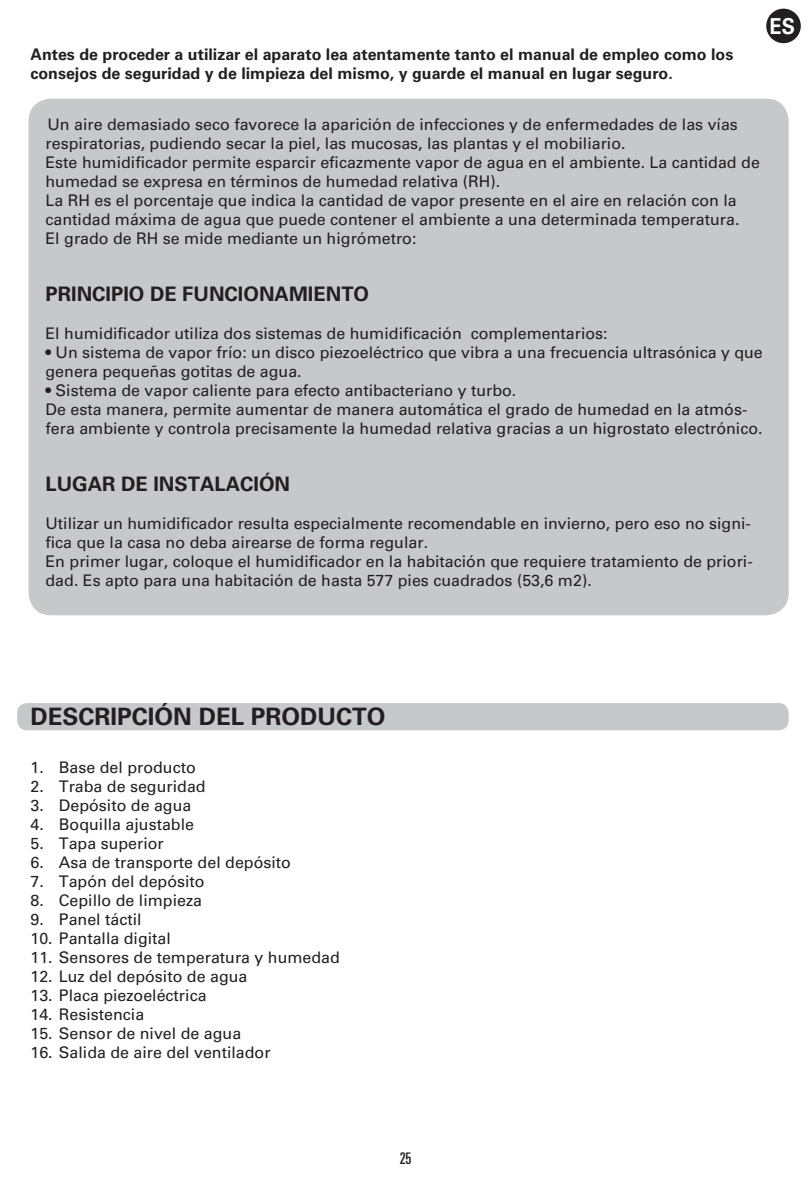
<style>
.page{position:relative;width:810px;height:1190px;background:#fff}
.page>*{position:absolute;margin:0;border:0;box-sizing:border-box;transform-origin:0 0}
.t1{font:700 24px "Univers";color:#231f20}
.t2{font:700 22px "Univers";color:#fff;scale:.9 1}
.t3{font:700 20px "Univers";color:#231f20}
.t4{font:16px/19px "Univers";color:#231f20}
.t5{font:700 16px/19px "Univers";color:#231f20}
.t6{font:ultra-condensed 16px "Univers";color:#231f20}
</style>
<div class="page">
<div style="left:17px;top:703px;width:771px;height:27px;background:#c7c8ca;border-radius:10px"></div>
<div style="left:29px;top:99px;width:759px;height:516px;background:#c7c8ca;border-radius:23px"></div>
<div style="left:766px;top:9px;width:34px;height:34px;background:#231f20;border-radius:50%"></div>
<p class="t5" style="left:31px;top:44px;width:704px">Antes de proceder a utilizar el aparato lea atentamente tanto el manual de empleo como los consejos de seguridad y de limpieza del mismo, y guarde el manual en lugar seguro.</p>
<h2 class="t2" style="left:769px;top:13px;width:30px">ES</h2>
<p class="t4" style="left:46px;top:115px;width:715px">Un aire demasiado seco favorece la aparición de infecciones y de enfermedades de las vías respiratorias, pudiendo secar la piel, las mucosas, las plantas y el mobiliario.<br>Este humidificador permite esparcir eficazmente vapor de agua en el ambiente. La cantidad de humedad se expresa en términos de humedad relativa (RH).<br>La RH es el porcentaje que indica la cantidad de vapor presente en el aire en relación con la cantidad máxima de agua que puede contener el ambiente a una determinada temperatura.<br>El grado de RH se mide mediante un higrómetro:</p>
<p class="t3" style="left:46px;top:282px;width:325px">PRINCIPIO DE FUNCIONAMIENTO</p>
<p class="t4" style="left:46px;top:324px;width:563px">El humidificador utiliza dos sistemas de humidificación complementarios:</p>
<p class="t4" style="left:46px;top:343px;width:718px">• Un sistema de vapor frío: un disco piezoeléctrico que vibra a una frecuencia ultrasónica y que genera pequeñas gotitas de agua.</p>
<p class="t4" style="left:46px;top:381px;width:718px">• Sistema de vapor caliente para efecto antibacteriano y turbo.<br>De esta manera, permite aumentar de manera automática el grado de humedad en la atmós&shy;fera ambiente y controla precisamente la humedad relativa gracias a un higrostato electrónico.</p>
<p class="t3" style="left:46px;top:472px;width:246px">LUGAR DE INSTALACIÓN</p>
<p class="t4" style="left:46px;top:514px;width:708px">Utilizar un humidificador resulta especialmente recomendable en invierno, pero eso no signi&shy;fica que la casa no deba airearse de forma regular.<br>En primer lugar, coloque el humidificador en la habitación que requiere tratamiento de priori&shy;dad. Es apto para una habitación de hasta 577 pies cuadrados (53,6 m2).</p>
<h1 class="t1" style="left:31px;top:703px;width:356px">DESCRIPCIÓN DEL PRODUCTO</h1>
<p class="t4" style="left:31px;top:758px;width:167px">1. Base del producto</p>
<p class="t4" style="left:31px;top:777px;width:177px">2. Traba de seguridad</p>
<p class="t4" style="left:31px;top:796px;width:162px">3. Depósito de agua</p>
<p class="t4" style="left:31px;top:815px;width:165px">4. Boquilla ajustable</p>
<p class="t4" style="left:31px;top:834px;width:135px">5. Tapa superior</p>
<p class="t4" style="left:31px;top:853px;width:262px">6. Asa de transporte del depósito</p>
<p class="t4" style="left:31px;top:872px;width:176px">7. Tapón del depósito</p>
<p class="t4" style="left:31px;top:891px;width:173px">8. Cepillo de limpieza</p>
<p class="t4" style="left:31px;top:910px;width:113px">9. Panel táctil</p>
<p class="t4" style="left:31px;top:929px;width:142px">10. Pantalla digital</p>
<p class="t4" style="left:31px;top:948px;width:311px">11. Sensores de temperatura y humedad</p>
<p class="t4" style="left:31px;top:967px;width:218px">12. Luz del depósito de agua</p>
<p class="t4" style="left:31px;top:986px;width:177px">13. Placa piezoeléctrica</p>
<p class="t4" style="left:31px;top:1005px;width:115px">14. Resistencia</p>
<p class="t4" style="left:31px;top:1024px;width:212px">15. Sensor de nivel de agua</p>
<p class="t4" style="left:31px;top:1043px;width:241px">16. Salida de aire del ventilador</p>
<p class="t6" style="left:399px;top:1149px;width:13px">25</p>
</div>
